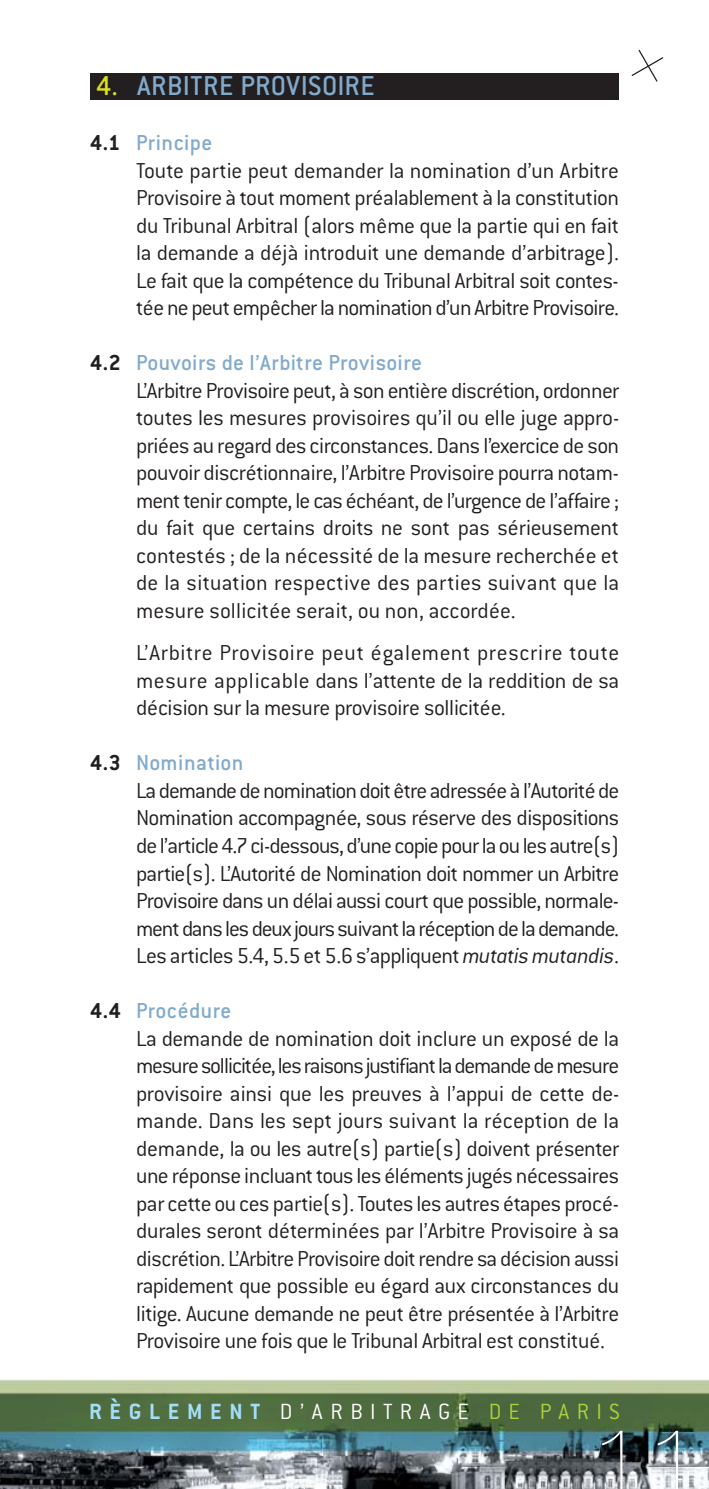
<style>
.page{position:relative;width:709px;height:1489px;background:#fff}
.page>*{position:absolute;margin:0;border:0;box-sizing:border-box;transform-origin:0 0}
.t1{font:200 100px "Helvetica Neue";color:#fff}
.t2{font:500 30px "Conduit ITC";letter-spacing:.015em;color:#82aacc}
.t3{font:300 24.25px "Conduit ITC";letter-spacing:.3em;color:#fff}
.t4{font:300 23.75px/27.5px "Conduit ITC";letter-spacing:-.02em;color:#231f20}
.s1{color:#dcdf1c}
.s2{font-weight:700}
.s3{font-weight:500;color:#82aacc}
.s4{font-style:italic}
.s5{font-weight:700;color:#a3def9}
.s6{color:#aed138}
</style>
<div class="page">
<img style="left:0;top:1379px;width:709px;height:109px">
<div style="left:90px;top:73px;width:529px;height:27px;background:#231f20"></div>
<svg style="left:631px;top:49px;width:33px;height:33px"></svg>
<p class="t2" style="left:96px;top:76px;width:280px"><span class="s1">4.</span> ARBITRE PROVISOIRE</p>
<p class="t4" style="left:136px;top:131px;width:484px;text-indent:-46px"><span class="s2">4.1</span> <span class="s3">Principe<br></span>Toute partie peut demander la nomination d’un Arbitre Provisoire à tout moment préalablement à la constitution du Tribunal Arbitral (alors même que la partie qui en fait la demande a déjà introduit une demande d’arbitrage).<br>Le fait que la compétence du Tribunal Arbitral soit contes&shy;tée ne peut empêcher la nomination d’un Arbitre Provisoire.</p>
<p class="t4" style="left:136px;top:351px;width:485px;text-indent:-46px"><span class="s2">4.2</span> <span class="s3">Pouvoirs de l’Arbitre Provisoire<br></span>L’Arbitre Provisoire peut, à son entière discrétion, ordonner toutes les mesures provisoires qu’il ou elle juge appro&shy;priées au regard des circonstances. Dans l’exercice de son pouvoir discrétionnaire, l’Arbitre Provisoire pourra notam&shy;ment tenir compte, le cas échéant, de l’urgence de l’affaire ; du fait que certains droits ne sont pas sérieusement contestés ; de la nécessité de la mesure recherchée et de la situation respective des parties suivant que la mesure sollicitée serait, ou non, accordée.</p>
<p class="t4" style="left:136px;top:641px;width:484px;text-align:justify">L’Arbitre Provisoire peut également prescrire toute mesure applicable dans l’attente de la reddition de sa décision sur la mesure provisoire sollicitée.</p>
<p class="t4" style="left:136px;top:751px;width:484px;text-indent:-46px"><span class="s2">4.3</span> <span class="s3">Nomination<br></span>La demande de nomination doit être adressée à l’Autorité de Nomination accompagnée, sous réserve des dispositions de l’article 4.7 ci-dessous, d’une copie pour la ou les autre(s) partie(s). L’Autorité de Nomination doit nommer un Arbitre Provisoire dans un délai aussi court que possible, normale&shy;ment dans les deux jours suivant la réception de la demande.<br>Les articles 5.4, 5.5 et 5.6 s’appliquent <span class="s4">mutatis mutandis</span>.</p>
<p class="t4" style="left:136px;top:999px;width:484px;text-indent:-46px"><span class="s2">4.4</span> <span class="s3">Procédure<br></span>La demande de nomination doit inclure un exposé de la mesure sollicitée, les raisons justifiant la demande de mesure provisoire ainsi que les preuves à l’appui de cette de&shy;mande. Dans les sept jours suivant la réception de la demande, la ou les autre(s) partie(s) doivent présenter une réponse incluant tous les éléments jugés nécessaires par cette ou ces partie(s). Toutes les autres étapes procé&shy;durales seront déterminées par l’Arbitre Provisoire à sa discrétion. L’Arbitre Provisoire doit rendre sa décision aussi rapidement que possible eu égard aux circonstances du litige. Aucune demande ne peut être présentée à l’Arbitre Provisoire une fois que le Tribunal Arbitral est constitué.</p>
<p class="t3" style="left:89px;top:1403px;width:532px"><span class="s5">RÈGLEMENT</span> D’ARBITRAGE <span class="s6">DE PARIS</span></p>
<h1 class="t1" style="left:590px;top:1427px;width:113px">11</h1>
</div>
